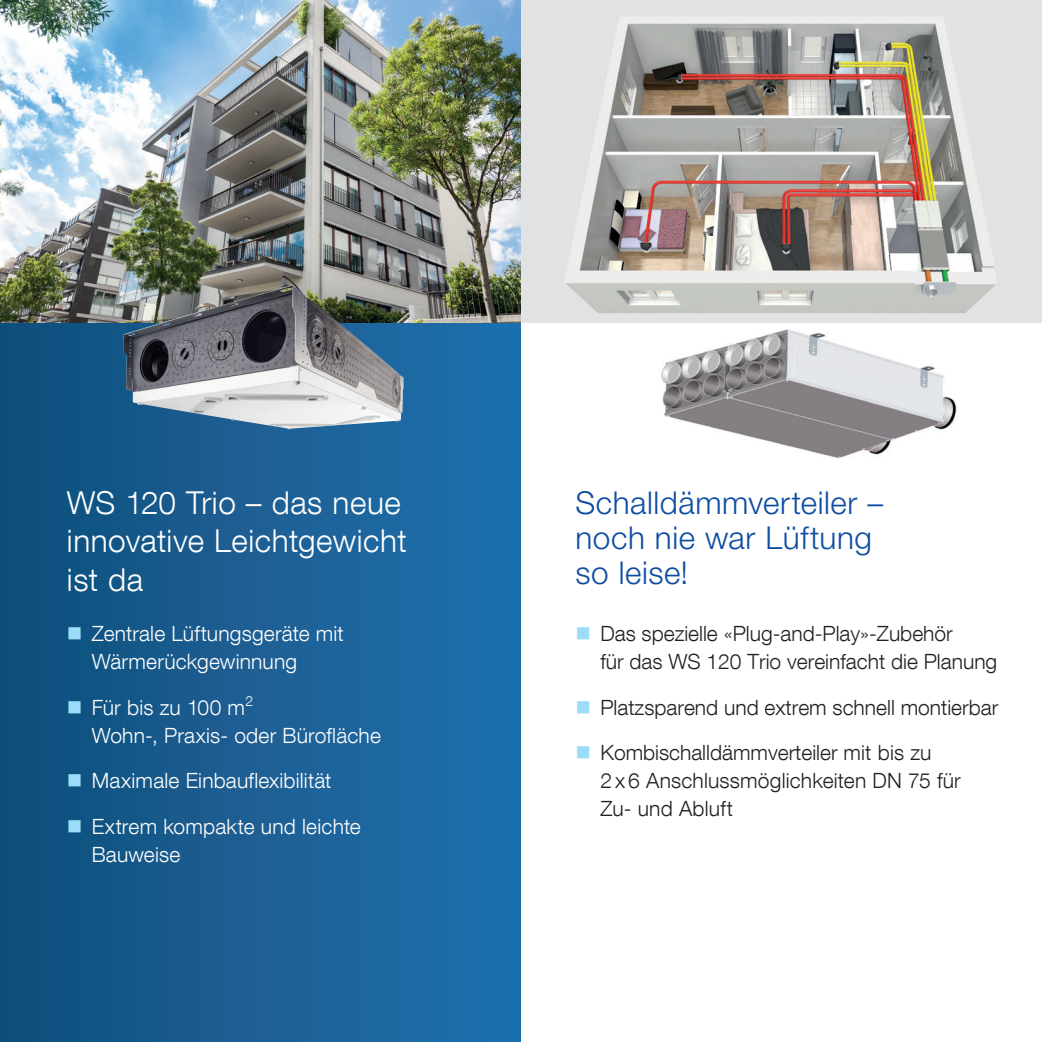
<style>
.page{position:relative;width:1042px;height:1042px;background:#fff}
.page>*{position:absolute;margin:0;border:0;box-sizing:border-box;transform-origin:0 0}
.t1{font:300 31.5px/38.5px "Helvetica Neue LT Com";letter-spacing:.015em;color:#fff}
.t2{font:300 31.5px/35px "Helvetica Neue LTW1 G";letter-spacing:.015em;color:#0d4da1}
.t3{font:300 21px/28px "Helvetica Neue LT Com";color:#231f20}
.t4{font:300 21px/28px "Helvetica Neue LT Com";letter-spacing:.01em;color:#fff}
.s1{color:#9cdcf8}
</style>
<div class="page">
<div style="left:0;top:0;width:521px;height:1042px;background:linear-gradient(to right,#114e7a,#2170ae)"></div>
<img style="left:0;top:0;width:521px;height:322px">
<img style="left:123px;top:285px;width:281px;height:144px">
<img style="left:661px;top:329px;width:296px;height:129px">
<div style="left:521px;top:0;width:521px;height:322px;background:#e1e2e4"></div>
<img style="left:565px;top:17px;width:432px;height:296px">
<h1 class="t1" style="left:67px;top:482px;width:341px">WS 120 Trio – das neue innovative Leichtgewicht ist da</h1>
<h1 class="t2" style="left:575px;top:485px;width:309px">Schalldämmverteiler – noch nie war Lüftung so leise!</h1>
<p class="t4" style="left:92px;top:619px;width:253px;text-indent:-25px"><span class="s1">■</span> Zentrale Lüftungsgeräte mit<br>Wärmerückgewinnung</p>
<p class="t4" style="left:92px;top:693px;width:291px;text-indent:-25px"><span class="s1">■</span> Für bis zu 100 m<sup>2<br></sup>Wohn-, Praxis- oder Bürofläche</p>
<p class="t4" style="left:67px;top:766px;width:266px"><span class="s1">■</span> Maximale Einbauflexibilität</p>
<p class="t4" style="left:92px;top:812px;width:270px;text-indent:-25px"><span class="s1">■</span> Extrem kompakte und leichte<br>Bauweise</p>
<p class="t3" style="left:600px;top:619px;width:398px;text-indent:-25px"><span class="s1">■</span> Das spezielle «Plug-and-Play»-Zubehör<br>für das WS 120 Trio vereinfacht die Planung</p>
<p class="t3" style="left:575px;top:693px;width:424px"><span class="s1">■</span> Platzsparend und extrem schnell montierbar</p>
<p class="t3" style="left:600px;top:738px;width:362px;text-indent:-25px"><span class="s1">■</span> Kombischalldämmverteiler mit bis zu<br>2 x 6 Anschlussmöglichkeiten DN 75 für<br>Zu- und Abluft</p>
</div>
